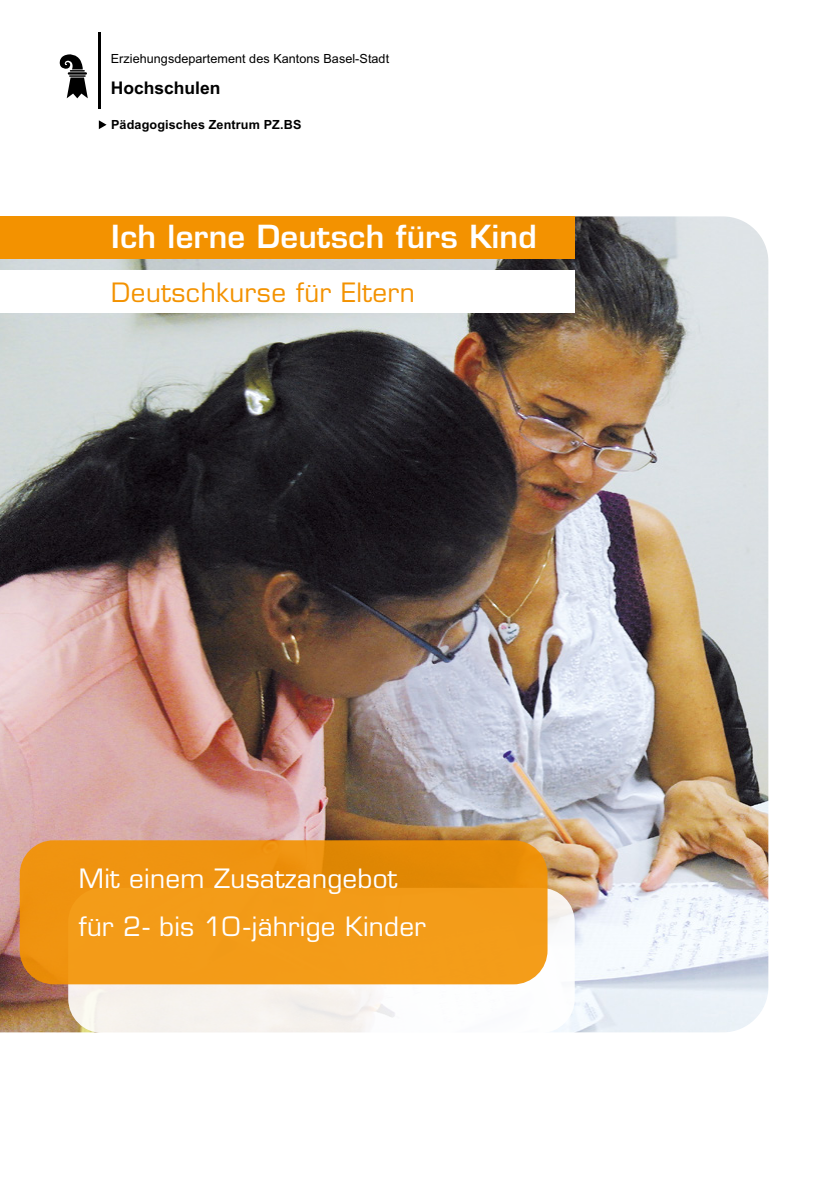
<style>
.page{position:relative;width:840px;height:1191px;background:#fff}
.page>*{position:absolute;margin:0;border:0;box-sizing:border-box;transform-origin:0 0}
.t1{font:600 31px "Eurostile LT";letter-spacing:.01em;color:#fff}
.t2{font:26px/48px "Eurostile LT";letter-spacing:.01em;color:#fff}
.t3{font:26px "Eurostile LT";letter-spacing:.02em;color:#f39200}
.t4{font:700 17.4px "Arial";color:#000}
.t5{font:12.6px "Arial";letter-spacing:.005em;color:#000}
.t6{font:700 12.6px "Arial";letter-spacing:.01em;color:#000}
</style>
<div class="page">
<img style="left:0;top:216px;width:768px;height:816px">
<svg style="left:68px;top:888px;width:506px;height:145px;fill:#f8f4f0"></svg>
<svg style="left:20px;top:840px;width:527px;height:144px;fill:#f39b18"></svg>
<svg style="left:60px;top:54px;width:28px;height:44px"></svg>
<hr style="left:99px;top:32px;width:2px;height:77px;background:#000">
<svg style="left:99px;top:120px;width:7px;height:9px"></svg>
<div style="left:0;top:216px;width:574px;height:43px;background:#f39200"></div>
<div style="left:0;top:271px;width:574px;height:42px;background:#fff"></div>
<p class="t5" style="left:111px;top:51px;width:280px">Erziehungsdepartement des Kantons Basel-Stadt</p>
<p class="t4" style="left:111px;top:76px;width:111px">Hochschulen</p>
<p class="t6" style="left:111px;top:116px;width:192px">Pädagogisches Zentrum PZ.BS</p>
<p class="t1" style="left:111px;top:218px;width:427px">Ich lerne Deutsch fürs Kind</p>
<p class="t3" style="left:111px;top:277px;width:305px">Deutschkurse für Eltern</p>
<p class="t2" style="left:79px;top:855px;width:348px">Mit einem Zusatzangebot für 2- bis 10-jährige Kinder</p>
</div>
